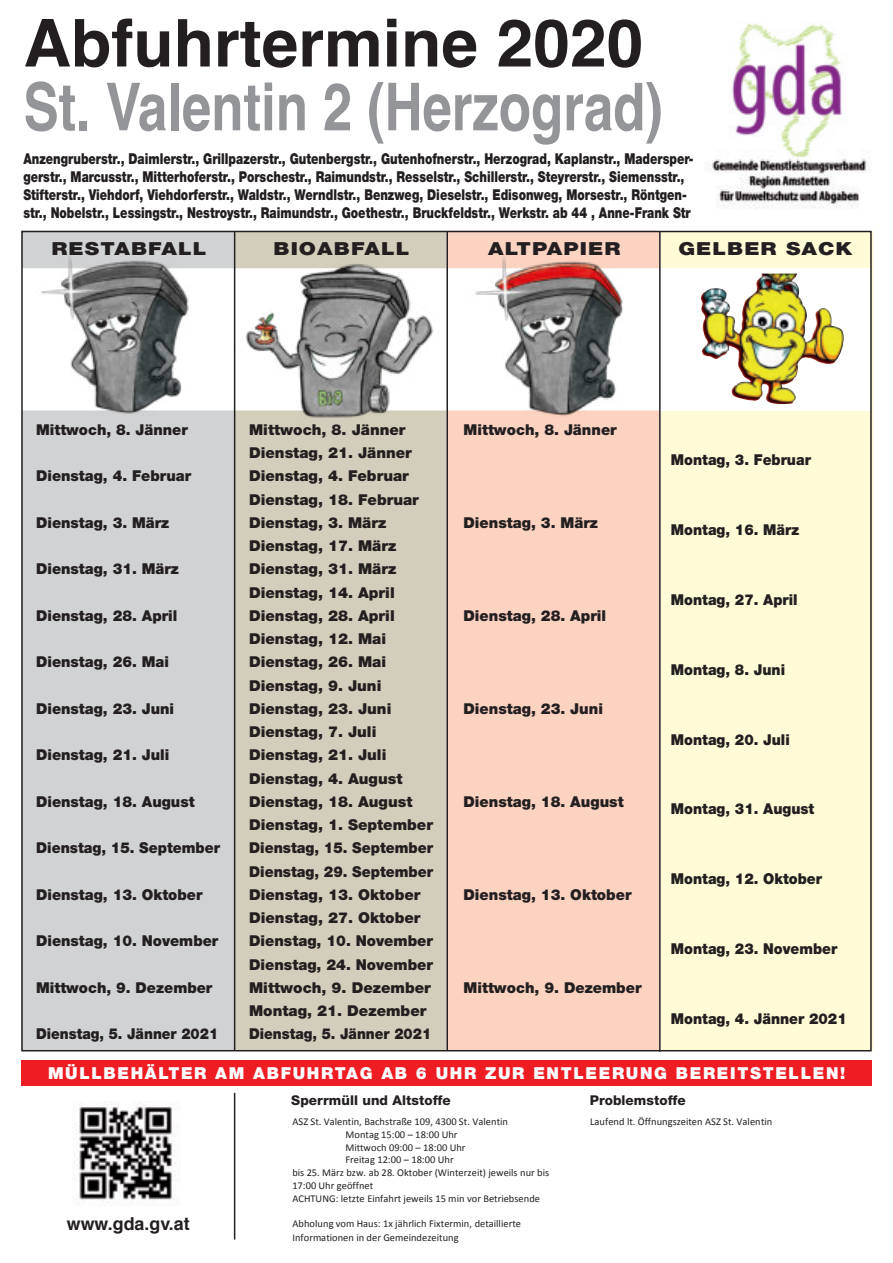
<style>
.page{position:relative;width:893px;height:1263px;background:#fff}
.page>*{position:absolute;margin:0;border:0;box-sizing:border-box;transform-origin:0 0}
.t1{font:700 66px "Helvetica";color:#939598;scale:.8 1}
.t2{font:700 66px "Helvetica";color:#231f20}
.t3{font:900 18px "Helvetica Neue";letter-spacing:.05em;color:#231f20;scale:1.2 1}
.t4{font:700 17.85px "Helvetica";color:#231f20}
.t5{font:900 16.5px "Helvetica Neue";letter-spacing:.1em;color:#fff}
.t6{font:900 15px/23.2px "Helvetica Neue";color:#231f20}
.t7{font:900 15px/18px "Helvetica Neue";color:#231f20;scale:.78 1}
.t8{font:900 15px "Helvetica Neue";color:#231f20;scale:.94 1}
.t9{font:900 15px "Helvetica Neue";color:#231f20;scale:.95 1}
.t10{font:900 15px "Helvetica Neue";color:#231f20;scale:.92 1}
.t11{font:800 13.5px "Helvetica Neue";letter-spacing:.005em;color:#231f20}
.t12{font:10.5px/13px "Calibri";letter-spacing:.005em;color:#231f20}
</style>
<div class="page">
<div style="left:661px;top:232px;width:211px;height:817px;background:#fffbd6"></div>
<img style="left:643px;top:268px;width:226px;height:142px">
<img style="left:701px;top:274px;width:67px;height:127px">
<div style="left:22px;top:411px;width:211px;height:638px;background:#d1d2d4"></div>
<div style="left:235px;top:411px;width:211px;height:638px;background:#d3cebb"></div>
<div style="left:234px;top:411px;width:212px;height:639px;border:2px solid #d3cebb"></div>
<div style="left:447px;top:411px;width:211px;height:638px;background:#fcd2c0"></div>
<img style="left:73px;top:1101px;width:106px;height:105px">
<img style="left:705px;top:23px;width:165px;height:186px">
<div style="left:22px;top:232px;width:211px;height:35px;background:#d1d2d4"></div>
<div style="left:21px;top:231px;width:213px;height:37px;border:2px solid #d1d2d4"></div>
<div style="left:235px;top:232px;width:211px;height:35px;background:#d3cebb"></div>
<div style="left:234px;top:231px;width:212px;height:37px;border:2px solid #d3cebb"></div>
<div style="left:447px;top:232px;width:211px;height:35px;background:#fcd2c0"></div>
<div style="left:447px;top:231px;width:211px;height:37px;border:2px solid #fcd2c0"></div>
<hr style="left:234px;top:1093px;width:1px;height:146px;background:#231f20">
<hr style="left:234px;top:232px;width:1px;height:818px;background:#231f20">
<hr style="left:446px;top:232px;width:2px;height:818px;background:#231f20">
<hr style="left:659px;top:232px;width:2px;height:819px;background:#231f20">
<img style="left:35px;top:256px;width:161px;height:158px">
<img style="left:237px;top:264px;width:202px;height:154px">
<img style="left:466px;top:256px;width:168px;height:160px">
<div style="left:21px;top:1060px;width:851px;height:25px;background:#ee1d23"></div>
<h1 class="t2" style="left:23px;top:5px;width:621px">Abfuhrtermine 2020</h1>
<h1 class="t1" style="left:23px;top:69px;width:801px">St. Valentin 2 (Herzograd)</h1>
<p class="t7" style="left:23px;top:149px;width:861px">Anzengruberstr., Daimlerstr., Grillpazerstr., Gutenbergstr., Gutenhofnerstr., Herzograd, Kaplanstr., Madersper&shy;gerstr., Marcusstr., Mitterhoferstr., Porschestr., Raimundstr., Resselstr., Schillerstr., Steyrerstr., Siemensstr., Stifterstr., Viehdorf, Viehdorferstr., Waldstr., Werndlstr., Benzweg, Dieselstr., Edisonweg, Morsestr., Röntgen&shy;str., Nobelstr., Lessingstr., Nestroystr., Raimundstr., Goethestr., Bruckfeldstr., Werkstr. ab 44 , Anne-Frank Str</p>
<p class="t3" style="left:52px;top:239px;width:131px">RESTABFALL</p>
<p class="t3" style="left:274px;top:239px;width:115px">BIOABFALL</p>
<p class="t3" style="left:488px;top:239px;width:112px">ALTPAPIER</p>
<p class="t3" style="left:678px;top:239px;width:147px">GELBER SACK</p>
<p class="t6" style="left:36px;top:418px;width:153px">Mittwoch, 8. Jänner</p>
<p class="t6" style="left:36px;top:464px;width:156px">Dienstag, 4. Februar</p>
<p class="t6" style="left:36px;top:511px;width:135px">Dienstag, 3. März</p>
<p class="t6" style="left:36px;top:557px;width:144px">Dienstag, 31. März</p>
<p class="t6" style="left:36px;top:604px;width:143px">Dienstag, 28. April</p>
<p class="t6" style="left:36px;top:650px;width:134px">Dienstag, 26. Mai</p>
<p class="t6" style="left:36px;top:697px;width:140px">Dienstag, 23. Juni</p>
<p class="t6" style="left:36px;top:743px;width:135px">Dienstag, 21. Juli</p>
<p class="t6" style="left:36px;top:790px;width:160px">Dienstag, 18. August</p>
<p class="t9" style="left:36px;top:840px;width:195px">Dienstag, 15. September</p>
<p class="t6" style="left:36px;top:883px;width:168px">Dienstag, 13. Oktober</p>
<p class="t6" style="left:36px;top:929px;width:184px">Dienstag, 10. November</p>
<p class="t6" style="left:36px;top:976px;width:178px">Mittwoch, 9. Dezember</p>
<p class="t10" style="left:36px;top:1026px;width:199px">Dienstag, 5. Jänner 2021</p>
<p class="t6" style="left:249px;top:418px;width:185px">Mittwoch, 8. Jänner<br>Dienstag, 21. Jänner<br>Dienstag, 4. Februar<br>Dienstag, 18. Februar<br>Dienstag, 3. März<br>Dienstag, 17. März<br>Dienstag, 31. März<br>Dienstag, 14. April<br>Dienstag, 28. April<br>Dienstag, 12. Mai<br>Dienstag, 26. Mai<br>Dienstag, 9. Juni<br>Dienstag, 23. Juni<br>Dienstag, 7. Juli<br>Dienstag, 21. Juli<br>Dienstag, 4. August<br>Dienstag, 18. August<br>Dienstag, 1. September<br>Dienstag, 15. September<br>Dienstag, 29. September<br>Dienstag, 13. Oktober<br>Dienstag, 27. Oktober<br>Dienstag, 10. November<br>Dienstag, 24. November<br>Mittwoch, 9. Dezember<br>Montag, 21. Dezember<br>Dienstag, 5. Jänner 2021</p>
<p class="t6" style="left:463px;top:418px;width:155px">Mittwoch, 8. Jänner</p>
<p class="t6" style="left:463px;top:511px;width:136px">Dienstag, 3. März</p>
<p class="t6" style="left:463px;top:604px;width:144px">Dienstag, 28. April</p>
<p class="t6" style="left:463px;top:697px;width:141px">Dienstag, 23. Juni</p>
<p class="t6" style="left:463px;top:790px;width:162px">Dienstag, 18. August</p>
<p class="t6" style="left:463px;top:883px;width:170px">Dienstag, 13. Oktober</p>
<p class="t6" style="left:463px;top:976px;width:180px">Mittwoch, 9. Dezember</p>
<p class="t8" style="left:671px;top:452px;width:150px">Montag, 3. Februar</p>
<p class="t8" style="left:671px;top:522px;width:138px">Montag, 16. März</p>
<p class="t8" style="left:671px;top:591px;width:136px">Montag, 27. April</p>
<p class="t8" style="left:671px;top:661px;width:123px">Montag, 8. Juni</p>
<p class="t8" style="left:671px;top:731px;width:128px">Montag, 20. Juli</p>
<p class="t8" style="left:671px;top:801px;width:154px">Montag, 31. August</p>
<p class="t8" style="left:671px;top:870px;width:162px">Montag, 12. Oktober</p>
<p class="t8" style="left:671px;top:940px;width:179px">Montag, 23. November</p>
<p class="t8" style="left:671px;top:1010px;width:189px">Montag, 4. Jänner 2021</p>
<p class="t5" style="left:48px;top:1064px;width:799px">MÜLLBEHÄLTER AM ABFUHRTAG AB 6 UHR ZUR ENTLEERUNG BEREITSTELLEN!</p>
<p class="t4" style="left:67px;top:1213px;width:124px">www.gda.gv.at</p>
<p class="t11" style="left:291px;top:1095px;width:161px">Sperrmüll und Altstoffe</p>
<p class="t11" style="left:590px;top:1095px;width:98px">Problemstoffe</p>
<p class="t12" style="left:292px;top:1115px;width:217px">ASZ St. Valentin, Bachstraße 109, 4300 St. Valentin</p>
<p class="t12" style="left:345px;top:1128px;width:114px">Montag 15:00 – 18:00 Uhr</p>
<p class="t12" style="left:345px;top:1140px;width:122px">Mittwoch 09:00 – 18:00 Uhr</p>
<p class="t12" style="left:345px;top:1153px;width:110px">Freitag 12:00 – 18:00 Uhr</p>
<p class="t12" style="left:292px;top:1166px;width:258px">bis 25. März bzw. ab 28. Oktober (Winterzeit) jeweils nur bis</p>
<p class="t12" style="left:292px;top:1179px;width:82px">17:00 Uhr geöffnet</p>
<p class="t12" style="left:292px;top:1192px;width:249px">ACHTUNG: letzte Einfahrt jeweils 15 min vor Betriebsende</p>
<p class="t12" style="left:292px;top:1217px;width:230px">Abholung vom Haus: 1x jährlich Fixtermin, detaillierte<br>Informationen in der Gemeindezeitung</p>
<p class="t12" style="left:590px;top:1115px;width:184px">Laufend lt. Öffnungszeiten ASZ St. Valentin</p>
</div>
